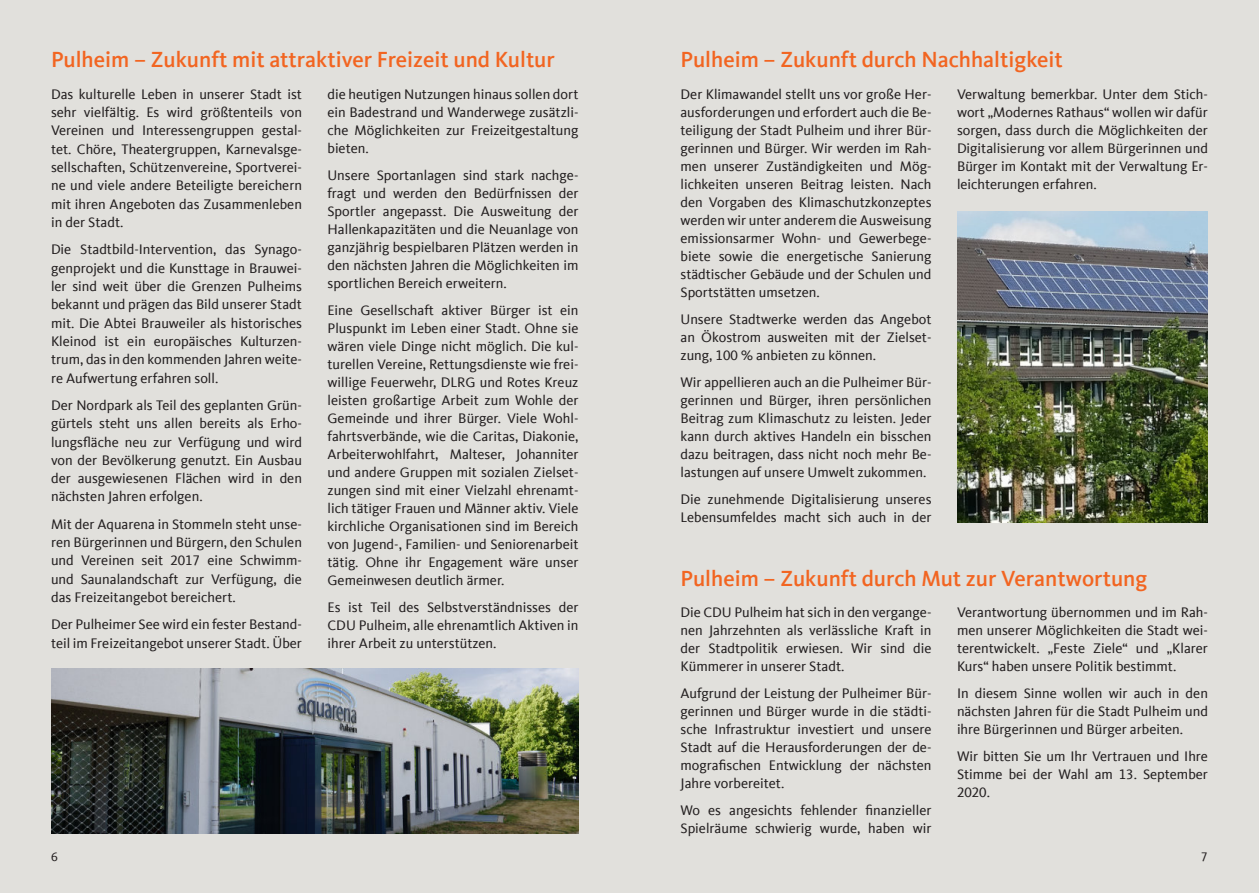
<style>
.page{position:relative;width:1259px;height:893px;background:#fff}
.page>*{position:absolute;margin:0;border:0;box-sizing:border-box;transform-origin:0 0}
.t1{font:500 22.5px "CDU Kievit Tab";color:#f26521}
.t2{font:14.25px/18px "CDU Kievit Tab";color:#231f20;text-align:justify}
.t3{font:12.75px "CDU Kievit Tab";color:#231f20}
</style>
<div class="page">
<div style="left:0;top:0;width:629px;height:893px;background:#e1e0dc"></div>
<div style="left:629px;top:0;width:630px;height:893px;background:#e1e0dc"></div>
<img style="left:957px;top:211px;width:251px;height:311px">
<img style="left:51px;top:669px;width:527px;height:164px">
<h1 class="t1" style="left:51px;top:46px;width:505px">Pulheim – Zukunft mit attraktiver Freizeit und Kultur</h1>
<h1 class="t1" style="left:680px;top:46px;width:384px">Pulheim – Zukunft durch Nachhaltigkeit</h1>
<p class="t2" style="left:51px;top:86px;width:252px">Das kulturelle Leben in unserer Stadt ist sehr vielfältig. Es wird größtenteils von Vereinen und Interessengruppen gestal&shy;tet. Chöre, Theatergruppen, Karnevalsge&shy;sellschaften, Schützenvereine, Sportverei&shy;ne und viele andere Beteiligte bereichern mit ihren Angeboten das Zusammenleben in der Stadt.</p>
<p class="t2" style="left:51px;top:242px;width:252px">Die Stadtbild-Intervention, das Synago&shy;genprojekt und die Kunsttage in Brauwei&shy;ler sind weit über die Grenzen Pulheims bekannt und prägen das Bild unserer Stadt mit. Die Abtei Brauweiler als historisches Kleinod ist ein europäisches Kulturzen&shy;trum, das in den kommenden Jahren weite&shy;re Aufwertung erfahren soll.</p>
<p class="t2" style="left:51px;top:397px;width:252px">Der Nordpark als Teil des geplanten Grün&shy;gürtels steht uns allen bereits als Erho&shy;lungsfläche neu zur Verfügung und wird von der Bevölkerung genutzt. Ein Ausbau der ausgewiesenen Flächen wird in den nächsten Jahren erfolgen.</p>
<p class="t2" style="left:51px;top:516px;width:252px">Mit der Aquarena in Stommeln steht unse&shy;ren Bürgerinnen und Bürgern, den Schulen und Vereinen seit 2017 eine Schwimm&shy;und Saunalandschaft zur Verfügung, die das Freizeitangebot bereichert.</p>
<p class="t2" style="left:51px;top:617px;width:252px">Der Pulheimer See wird ein fester Bestand&shy;teil im Freizeitangebot unserer Stadt. Über</p>
<p class="t2" style="left:327px;top:86px;width:252px">die heutigen Nutzungen hinaus sollen dort ein Badestrand und Wanderwege zusätzli&shy;che Möglichkeiten zur Freizeitgestaltung bieten.</p>
<p class="t2" style="left:327px;top:167px;width:252px">Unsere Sportanlagen sind stark nachge&shy;fragt und werden den Bedürfnissen der Sportler angepasst. Die Ausweitung der Hallenkapazitäten und die Neuanlage von ganzjährig bespielbaren Plätzen werden in den nächsten Jahren die Möglichkeiten im sportlichen Bereich erweitern.</p>
<p class="t2" style="left:327px;top:302px;width:252px">Eine Gesellschaft aktiver Bürger ist ein Pluspunkt im Leben einer Stadt. Ohne sie wären viele Dinge nicht möglich. Die kul&shy;turellen Vereine, Rettungsdienste wie frei&shy;willige Feuerwehr, DLRG und Rotes Kreuz leisten großartige Arbeit zum Wohle der Gemeinde und ihrer Bürger. Viele Wohl&shy;fahrtsverbände, wie die Caritas, Diakonie, Arbeiterwohlfahrt, Malteser, Johanniter und andere Gruppen mit sozialen Zielset&shy;zungen sind mit einer Vielzahl ehrenamt&shy;lich tätiger Frauen und Männer aktiv. Viele kirchliche Organisationen sind im Bereich von Jugend-, Familien- und Seniorenarbeit tätig. Ohne ihr Engagement wäre unser Gemeinwesen deutlich ärmer.</p>
<p class="t2" style="left:327px;top:599px;width:252px">Es ist Teil des Selbstverständnisses der CDU Pulheim, alle ehrenamtlich Aktiven in ihrer Arbeit zu unterstützen.</p>
<p class="t2" style="left:680px;top:86px;width:252px">Der Klimawandel stellt uns vor große Her&shy;ausforderungen und erfordert auch die Be&shy;teiligung der Stadt Pulheim und ihrer Bür&shy;gerinnen und Bürger. Wir werden im Rah&shy;men unserer Zuständigkeiten und Mög&shy;lichkeiten unseren Beitrag leisten. Nach den Vorgaben des Klimaschutzkonzeptes werden wir unter anderem die Ausweisung emissionsarmer Wohn- und Gewerbege&shy;biete sowie die energetische Sanierung städtischer Gebäude und der Schulen und Sportstätten umsetzen.</p>
<p class="t2" style="left:680px;top:311px;width:252px">Unsere Stadtwerke werden das Angebot an Ökostrom ausweiten mit der Zielset&shy;zung, 100 % anbieten zu können.</p>
<p class="t2" style="left:680px;top:374px;width:252px">Wir appellieren auch an die Pulheimer Bür&shy;gerinnen und Bürger, ihren persönlichen Beitrag zum Klimaschutz zu leisten. Jeder kann durch aktives Handeln ein bisschen dazu beitragen, dass nicht noch mehr Be&shy;lastungen auf unsere Umwelt zukommen.</p>
<p class="t2" style="left:680px;top:491px;width:252px">Die zunehmende Digitalisierung unseres<br>Lebensumfeldes macht sich auch in der</p>
<p class="t2" style="left:957px;top:86px;width:252px">Verwaltung bemerkbar. Unter dem Stich&shy;wort „Modernes Rathaus“ wollen wir dafür sorgen, dass durch die Möglichkeiten der Digitalisierung vor allem Bürgerinnen und Bürger im Kontakt mit der Verwaltung Er&shy;leichterungen erfahren.</p>
<h1 class="t1" style="left:680px;top:565px;width:468px">Pulheim – Zukunft durch Mut zur Verantwortung</h1>
<p class="t2" style="left:680px;top:605px;width:252px">Die CDU Pulheim hat sich in den vergange&shy;nen Jahrzehnten als verlässliche Kraft in der Stadtpolitik erwiesen. Wir sind die Kümmerer in unserer Stadt.</p>
<p class="t2" style="left:680px;top:686px;width:252px">Aufgrund der Leistung der Pulheimer Bür&shy;gerinnen und Bürger wurde in die städti&shy;sche Infrastruktur investiert und unsere Stadt auf die Herausforderungen der de&shy;mografischen Entwicklung der nächsten Jahre vorbereitet.</p>
<p class="t2" style="left:680px;top:803px;width:252px">Wo es angesichts fehlender finanzieller<br>Spielräume schwierig wurde, haben wir</p>
<p class="t2" style="left:957px;top:605px;width:252px">Verantwortung übernommen und im Rah&shy;men unserer Möglichkeiten die Stadt wei&shy;terentwickelt. „Feste Ziele“ und „Klarer Kurs“ haben unsere Politik bestimmt.</p>
<p class="t2" style="left:957px;top:686px;width:252px">In diesem Sinne wollen wir auch in den nächsten Jahren für die Stadt Pulheim und ihre Bürgerinnen und Bürger arbeiten.</p>
<p class="t2" style="left:957px;top:749px;width:252px">Wir bitten Sie um Ihr Vertrauen und Ihre Stimme bei der Wahl am 13. September 2020.</p>
<p class="t3" style="left:51px;top:852px;width:8px">6</p>
<p class="t3" style="left:1201px;top:852px;width:8px">7</p>
</div>
